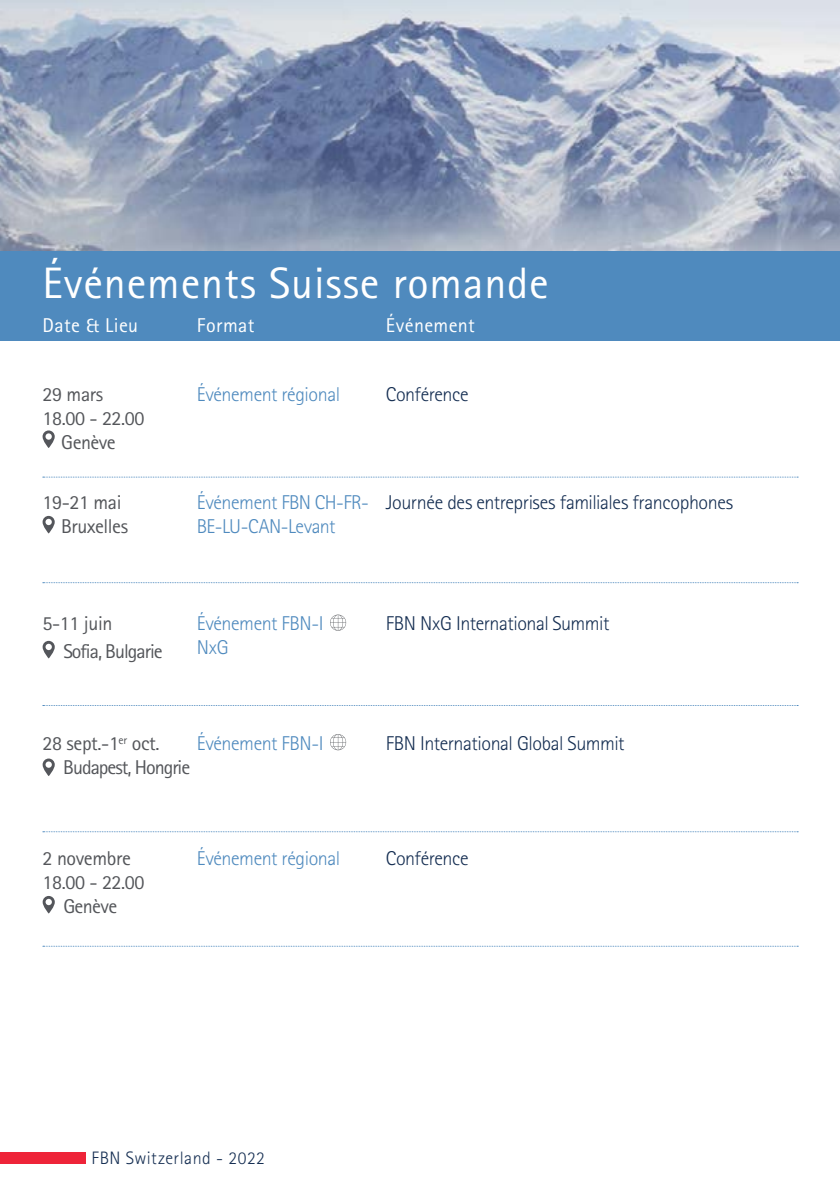
<style>
.page{position:relative;width:840px;height:1191px;background:#fff}
.page>*{position:absolute;margin:0;border:0;box-sizing:border-box;transform-origin:0 0}
.t1{font:44px "AT Rotis Sans Serif";letter-spacing:.02em;color:#fff}
.t2{font:300 20px/24px "AT Rotis Sans Serif";letter-spacing:-.02em;color:#152e52}
.t3{font:20px/24px "AT Rotis Sans Serif";letter-spacing:-.025em;color:#54565a}
.t4{font:300 20px "AT Rotis Sans Serif";letter-spacing:-.02em;color:#4f8abe}
.t5{font:20px/24px "AT Rotis Sans Serif";letter-spacing:-.05em;color:#54565a}
.t6{font:20px "AT Rotis Sans Serif";letter-spacing:.02em;color:#fff}
.t7{font:300 18px "AT Rotis Sans Serif";letter-spacing:.03em;color:#152e52}
.s1{color:#4f8abe}
</style>
<div class="page">
<div style="left:0;top:1152px;width:85px;height:12px;background:#ee2439"></div>
<hr style="left:839px;top:251px;width:1px;height:90px;background:#ee2439">
<img style="left:0;top:0;width:839px;height:251px">
<div style="left:0;top:251px;width:839px;height:90px;background:#4f8abe"></div>
<svg style="left:43px;top:477px;width:754px;height:1px"></svg>
<svg style="left:43px;top:582px;width:754px;height:1px"></svg>
<svg style="left:43px;top:705px;width:754px;height:1px"></svg>
<svg style="left:43px;top:831px;width:754px;height:1px"></svg>
<svg style="left:330px;top:614px;width:16px;height:16px"></svg>
<svg style="left:43px;top:516px;width:12px;height:17px"></svg>
<svg style="left:43px;top:641px;width:12px;height:17px"></svg>
<svg style="left:43px;top:758px;width:12px;height:18px"></svg>
<svg style="left:43px;top:430px;width:12px;height:18px"></svg>
<svg style="left:330px;top:734px;width:16px;height:16px"></svg>
<svg style="left:43px;top:946px;width:754px;height:1px"></svg>
<svg style="left:43px;top:896px;width:12px;height:17px"></svg>
<h1 class="t1" style="left:43px;top:257px;width:507px">Événements Suisse romande</h1>
<p class="t6" style="left:43px;top:314px;width:97px">Date &amp; Lieu</p>
<p class="t6" style="left:385px;top:314px;width:90px">Événement</p>
<p class="t6" style="left:197px;top:314px;width:59px">Format</p>
<p class="t3" style="left:43px;top:382px;width:62px">29 mars</p>
<p class="t3" style="left:43px;top:406px;width:103px">18.00 - 22.00</p>
<p class="t3" style="left:61px;top:430px;width:56px">Genève</p>
<p class="t4" style="left:197px;top:382px;width:145px">Événement régional</p>
<p class="t2" style="left:385px;top:382px;width:84px">Conférence</p>
<p class="t3" style="left:61px;top:490px;width:68px;text-indent:-19px">19-21 mai<br>Bruxelles</p>
<p class="t2" style="left:197px;top:490px;width:537px"><span class="s1">Événement FBN CH-FR-</span> Journée des entreprises familiales francophones<br><span class="s1">BE-LU-CAN-Levant</span></p>
<p class="t5" style="left:63px;top:609px;width:101px;line-height:28px;text-indent:-21px">5-11 juin<br>Sofia, Bulgarie</p>
<p class="t4" style="left:197px;top:611px;width:128px">Événement FBN-I</p>
<p class="t2" style="left:386px;top:611px;width:225px">FBN NxG International Summit</p>
<p class="t4" style="left:197px;top:635px;width:33px">NxG</p>
<p class="t5" style="left:63px;top:731px;width:128px;text-indent:-21px">28 sept.-1<sup>er</sup> oct.<br>Budapest, Hongrie</p>
<p class="t4" style="left:197px;top:732px;width:128px">Événement FBN-I</p>
<p class="t2" style="left:386px;top:731px;width:240px">FBN International Global Summit</p>
<p class="t3" style="left:43px;top:845px;width:90px">2 novembre</p>
<p class="t3" style="left:43px;top:869px;width:103px">18.00 - 22.00</p>
<p class="t3" style="left:63px;top:893px;width:56px">Genève</p>
<p class="t4" style="left:197px;top:846px;width:145px">Événement régional</p>
<p class="t2" style="left:385px;top:846px;width:84px">Conférence</p>
<p class="t7" style="left:92px;top:1147px;width:175px">FBN Switzerland - 2022</p>
</div>
